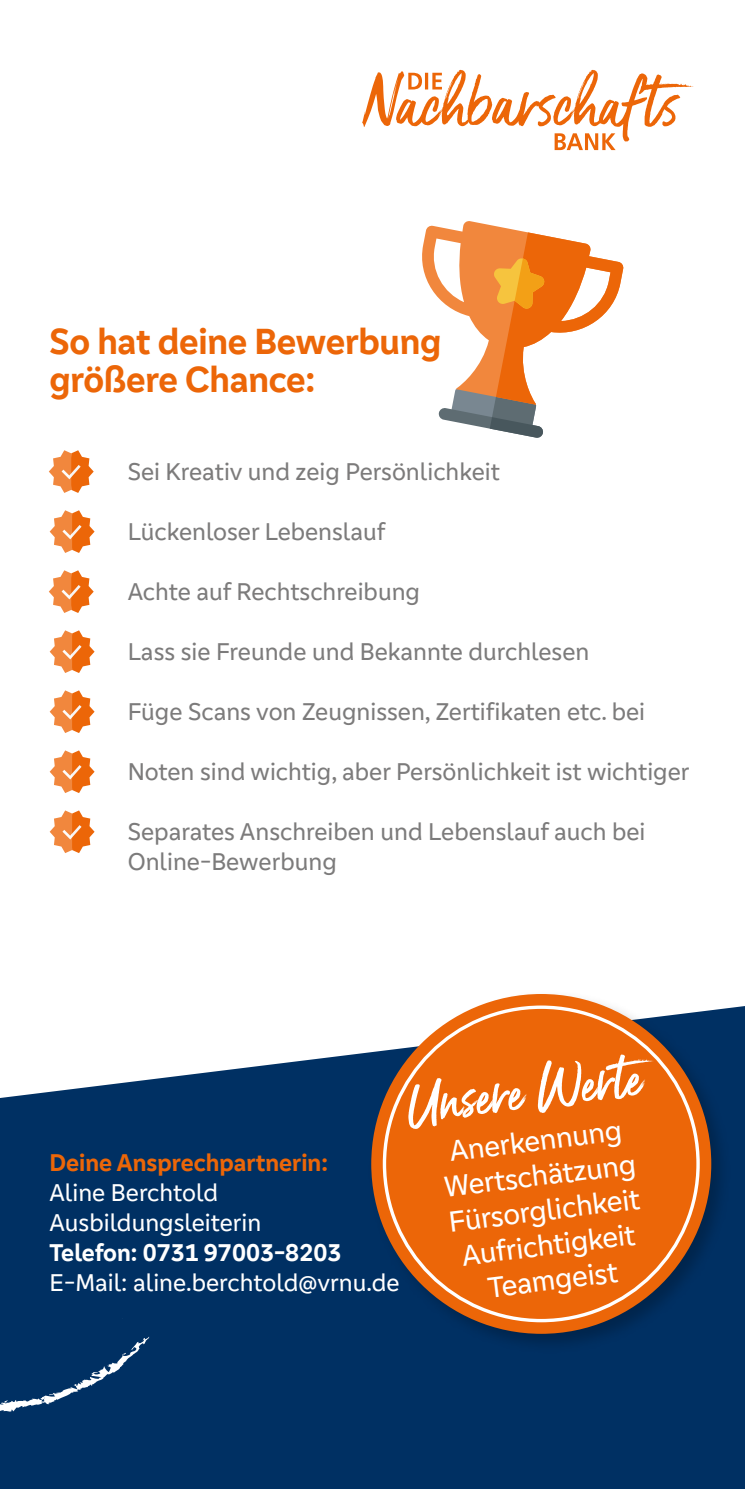
<style>
.page{position:relative;width:745px;height:1489px;background:#fff}
.page>*{position:absolute;margin:0;border:0;box-sizing:border-box;transform-origin:0 0}
.t1{font:57.5px "Gotcha Standup";color:#fff}
.t2{font:700 37.5px/37.5px "Genos GFG";letter-spacing:-.01em;color:#ec6608}
.t3{font:30px/35px "Genos GFG";color:#fff;text-align:center}
.t4{font:25px/30px "Genos GFG";color:#7c7b7b}
.t5{font:25px/30px "Genos GFG";color:#fff}
.t6{font:700 25px "Genos GFG";color:#ec6608}
.t7{font:700 25px "Genos GFG";color:#fff}
</style>
<div class="page">
<svg style="left:0;top:1006px;width:744px;height:482px;background:#1f4976"></svg>
<div style="left:366px;top:989px;width:366px;height:365px;background:#000;opacity:.23"></div>
<div style="left:371px;top:993px;width:339px;height:340px;background:#ec6608;border-radius:50%"></div>
<svg style="left:362px;top:70px;width:330px;height:80px"></svg>
<svg style="left:0;top:1336px;width:149px;height:76px;background:#15416f"></svg>
<svg style="left:49px;top:450px;width:45px;height:43px"></svg>
<svg style="left:50px;top:510px;width:44px;height:43px"></svg>
<svg style="left:49px;top:570px;width:45px;height:43px"></svg>
<svg style="left:50px;top:630px;width:44px;height:43px"></svg>
<svg style="left:50px;top:690px;width:44px;height:43px"></svg>
<svg style="left:50px;top:750px;width:44px;height:43px"></svg>
<svg style="left:50px;top:810px;width:44px;height:43px"></svg>
<svg style="left:422px;top:221px;width:201px;height:217px"></svg>
<h2 class="t2" style="left:50px;top:323px;width:393px">So hat deine Bewerbung größere Chance:</h2>
<p class="t4" style="left:128px;top:457px;width:373px">Sei Kreativ und zeig Persönlichkeit</p>
<p class="t4" style="left:128px;top:517px;width:259px">Lückenloser Lebenslauf</p>
<p class="t4" style="left:128px;top:577px;width:294px">Achte auf Rechtschreibung</p>
<p class="t4" style="left:128px;top:637px;width:463px">Lass sie Freunde und Bekannte durchlesen</p>
<p class="t4" style="left:128px;top:697px;width:518px">Füge Scans von Zeugnissen, Zertifikaten etc. bei</p>
<p class="t4" style="left:128px;top:757px;width:563px">Noten sind wichtig, aber Persönlichkeit ist wichtiger</p>
<p class="t4" style="left:128px;top:817px;width:519px">Separates Anschreiben und Lebenslauf auch bei<br>Online-Bewerbung</p>
<h1 class="t1" style="left:402px;top:1066px;width:238px;rotate:-7deg">Unsere Werte</h1>
<p class="t3" style="left:437px;top:1134px;width:194px;rotate:-7deg">Anerkennung<br>Wertschätzung<br>Fürsorglichkeit<br>Aufrichtigkeit<br>Teamgeist</p>
<p class="t6" style="left:50px;top:1147px;width:279px">Deine Ansprechpartnerin:</p>
<p class="t5" style="left:50px;top:1177px;width:213px">Aline Berchtold<br>Ausbildungsleiterin</p>
<p class="t7" style="left:50px;top:1237px;width:293px">Telefon: 0731 97003-8203</p>
<p class="t5" style="left:50px;top:1267px;width:351px">E-Mail: aline.berchtold@vrnu.de</p>
</div>
